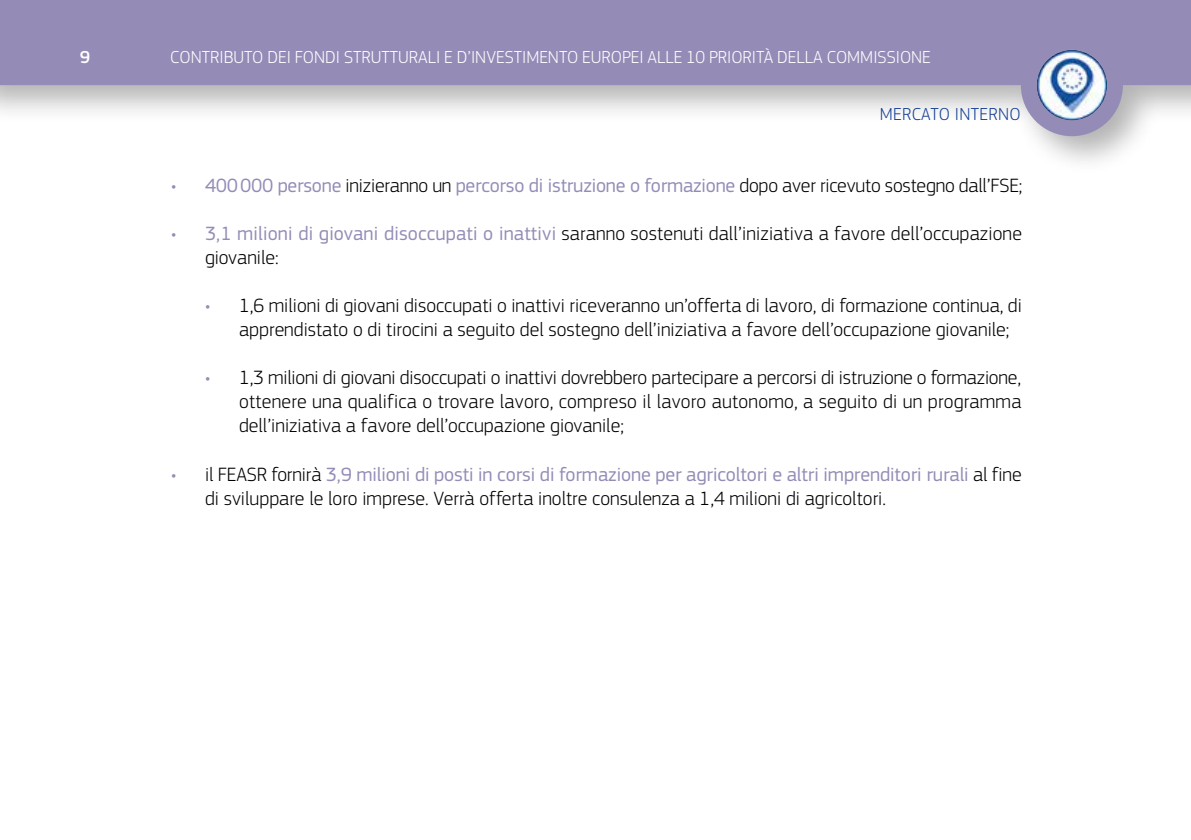
<style>
.page{position:relative;width:1191px;height:840px;background:#fff}
.page>*{position:absolute;margin:0;border:0;box-sizing:border-box;transform-origin:0 0}
.t1{font:300 20px/24px "EC Square Sans Pro";color:#000}
.t2{font:300 18px "EC Square Sans Pro";color:#fff}
.t3{font:300 18px "EC Square Sans Pro";letter-spacing:.02em;color:#164194}
.t4{font:500 18px "EC Square Sans Pro";color:#fff}
.s1{color:#948cb7}
.s2{font-weight:400;color:#948cb7}
</style>
<div class="page">
<div style="left:0;top:0;width:1191px;height:174px;background:#000;opacity:.3"></div>
<div style="left:0;top:0;width:1191px;height:85px;background:#948cb7"></div>
<div style="left:1020px;top:34px;width:103px;height:102px;background:#948cb7;border-radius:50%"></div>
<img style="left:1037px;top:50px;width:70px;height:70px">
<p class="t4" style="left:80px;top:47px;width:12px">9</p>
<p class="t2" style="left:170px;top:47px;width:762px">CONTRIBUTO DEI FONDI STRUTTURALI E D’INVESTIMENTO EUROPEI ALLE 10 PRIORITÀ DELLA COMMISSIONE</p>
<p class="t3" style="left:879px;top:104px;width:142px">MERCATO INTERNO</p>
<p class="t1" style="left:171px;top:173px;width:853px"><span class="s1">•</span> <span class="s2">400000 persone</span> inizieranno un <span class="s2">percorso di istruzione o formazione</span> dopo aver ricevuto sostegno dall’FSE;</p>
<p class="t1" style="left:205px;top:221px;width:818px;text-indent:-34px"><span class="s1">•</span> <span class="s2">3,1 milioni di giovani disoccupati o inattivi</span> saranno sostenuti dall’iniziativa a favore dell’occupazione giovanile:</p>
<p class="t1" style="left:239px;top:293px;width:784px;text-indent:-34px"><span class="s1">•</span> 1,6 milioni di giovani disoccupati o inattivi riceveranno un’offerta di lavoro, di formazione continua, di apprendistato o di tirocini a seguito del sostegno dell’iniziativa a favore dell’occupazione giovanile;</p>
<p class="t1" style="left:239px;top:365px;width:784px;text-align:justify;text-indent:-34px"><span class="s1">•</span> 1,3 milioni di giovani disoccupati o inattivi dovrebbero partecipare a percorsi di istruzione o formazione, ottenere una qualifica o trovare lavoro, compreso il lavoro autonomo, a seguito di un programma dell’iniziativa a favore dell’occupazione giovanile;</p>
<p class="t1" style="left:205px;top:461px;width:818px;text-indent:-34px"><span class="s1">•</span> il FEASR fornirà <span class="s2">3,9 milioni di posti in corsi di formazione per agricoltori e altri imprenditori rurali</span> al fine di sviluppare le loro imprese. Verrà offerta inoltre consulenza a 1,4 milioni di agricoltori.</p>
</div>
